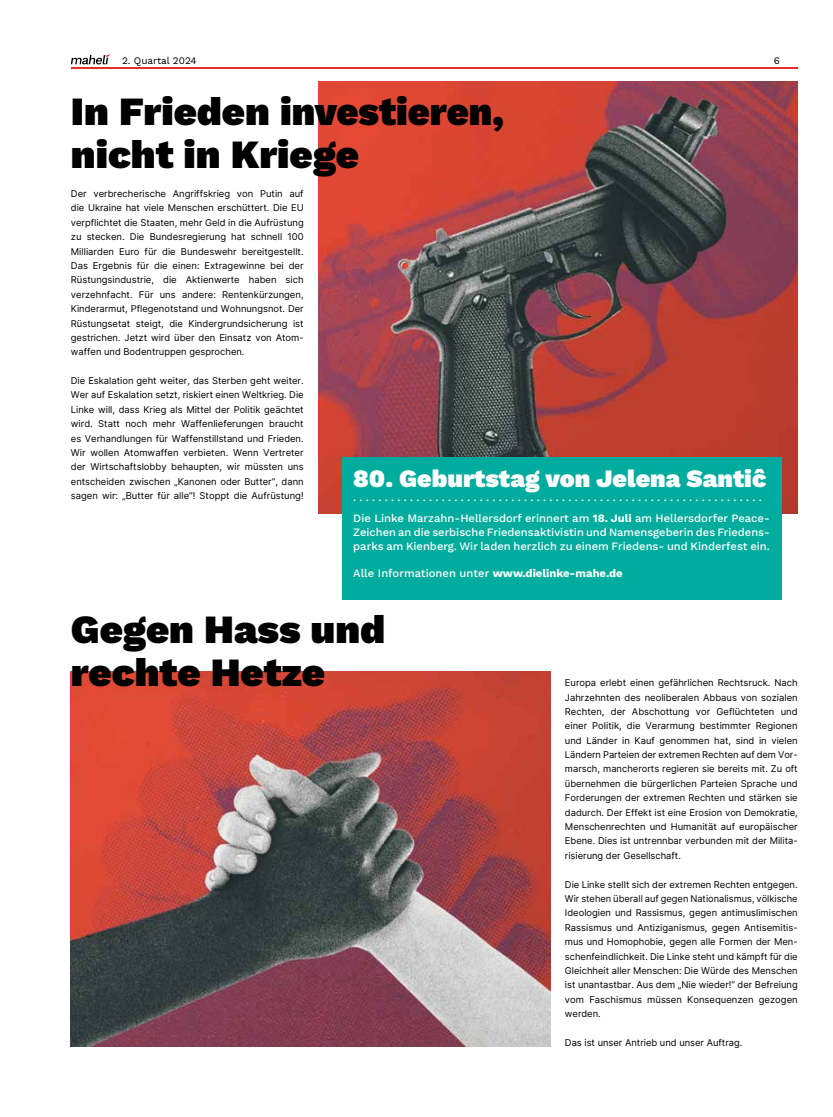
<style>
.page{position:relative;width:833px;height:1117px;background:#fff}
.page>*{position:absolute;margin:0;border:0;box-sizing:border-box;transform-origin:0 0}
.t1{font:900 40px/43.1px "Work Sans";color:#000}
.t2{font:900 25px "Work Sans";color:#fff}
.t3{font:500 11.25px/13.8px "Work Sans";color:#fff}
.t4{font:10px "Work Sans";color:#000}
.t5{font:9.38px/14.4px "Inter";color:#000;text-align:justify}
.s1{font-weight:700}
</style>
<div class="page">
<hr style="left:71px;top:67px;width:726px;height:1px;background:#e52e2d">
<svg style="left:71px;top:54px;width:39px;height:10px"></svg>
<img style="left:318px;top:82px;width:479px;height:431px">
<img style="left:71px;top:671px;width:480px;height:374px">
<div style="left:342px;top:457px;width:440px;height:142px;background:#00ac9d"></div>
<p class="t4" style="left:122px;top:53px;width:76px">2. Quartal 2024</p>
<p class="t4" style="left:773px;top:53px;width:8px">6</p>
<h1 class="t1" style="left:71px;top:88px;width:435px">In Frieden investieren, nicht in Kriege</h1>
<p class="t5" style="left:71px;top:186px;width:234px">Der verbrecherische Angriffskrieg von Putin auf die Ukraine hat viele Menschen erschüttert. Die EU verpflichtet die Staaten, mehr Geld in die Aufrüstung zu stecken. Die Bundesregierung hat schnell 100<br>Milliarden Euro für die Bundeswehr bereitgestellt.<br>Das Ergebnis für die einen: Extragewinne bei der Rüstungsindustrie, die Aktienwerte haben sich verzehnfacht. Für uns andere: Rentenkürzungen, Kinderarmut, Pflegenotstand und Wohnungsnot. Der Rüstungsetat steigt, die Kindergrundsicherung ist gestrichen. Jetzt wird über den Einsatz von Atom&shy;waffen und Bodentruppen gesprochen.</p>
<p class="t5" style="left:71px;top:373px;width:234px">Die Eskalation geht weiter, das Sterben geht weiter.<br>Wer auf Eskalation setzt, riskiert einen Weltkrieg. Die Linke will, dass Krieg als Mittel der Politik geächtet wird. Statt noch mehr Waffenlieferungen braucht es Verhandlungen für Waffenstillstand und Frieden.<br>Wir wollen Atomwaffen verbieten. Wenn Vertreter der Wirtschaftslobby behaupten, wir müssten uns entscheiden zwischen „Kanonen oder Butter“, dann sagen wir: „Butter für alle“! Stoppt die Aufrüstung!</p>
<h2 class="t2" style="left:353px;top:459px;width:415px">80. Geburtstag von Jelena Santiĉ</h2>
<p class="t3" style="left:353px;top:490px;width:410px">.................................................................</p>
<p class="t3" style="left:353px;top:511px;width:418px">Die Linke Marzahn-Hellersdorf erinnert am <span class="s1">18. Juli</span> am Hellersdorfer Peace-<br>Zeichen an die serbische Friedensaktivistin und Namensgeberin des Friedens&shy;parks am Kienberg. Wir laden herzlich zu einem Friedens- und Kinderfest ein.</p>
<p class="t3" style="left:353px;top:566px;width:271px">Alle Informationen unter <span class="s1">www.dielinke-mahe.de</span></p>
<h1 class="t1" style="left:71px;top:606px;width:316px">Gegen Hass und rechte Hetze</h1>
<p class="t5" style="left:565px;top:675px;width:234px">Europa erlebt einen gefährlichen Rechtsruck. Nach Jahrzehnten des neoliberalen Abbaus von sozialen Rechten, der Abschottung vor Geflüchteten und einer Politik, die Verarmung bestimmter Regionen und Länder in Kauf genommen hat, sind in vielen Ländern Parteien der extremen Rechten auf dem Vor&shy;marsch, mancherorts regieren sie bereits mit. Zu oft übernehmen die bürgerlichen Parteien Sprache und Forderungen der extremen Rechten und stärken sie dadurch. Der Effekt ist eine Erosion von Demokratie, Menschenrechten und Humanität auf europäischer Ebene. Dies ist untrennbar verbunden mit der Milita&shy;risierung der Gesellschaft.</p>
<p class="t5" style="left:565px;top:876px;width:234px">Die Linke stellt sich der extremen Rechten entgegen.<br>Wir stehen überall auf gegen Nationalismus, völkische Ideologien und Rassismus, gegen antimuslimischen Rassismus und Antiziganismus, gegen Antisemitis&shy;mus und Homophobie, gegen alle Formen der Men&shy;schenfeindlichkeit. Die Linke steht und kämpft für die Gleichheit aller Menschen: Die Würde des Menschen ist unantastbar. Aus dem „Nie wieder!“ der Befreiung vom Faschismus müssen Konsequenzen gezogen werden.</p>
<p class="t5" style="left:565px;top:1034px;width:179px">Das ist unser Antrieb und unser Auftrag.</p>
</div>
